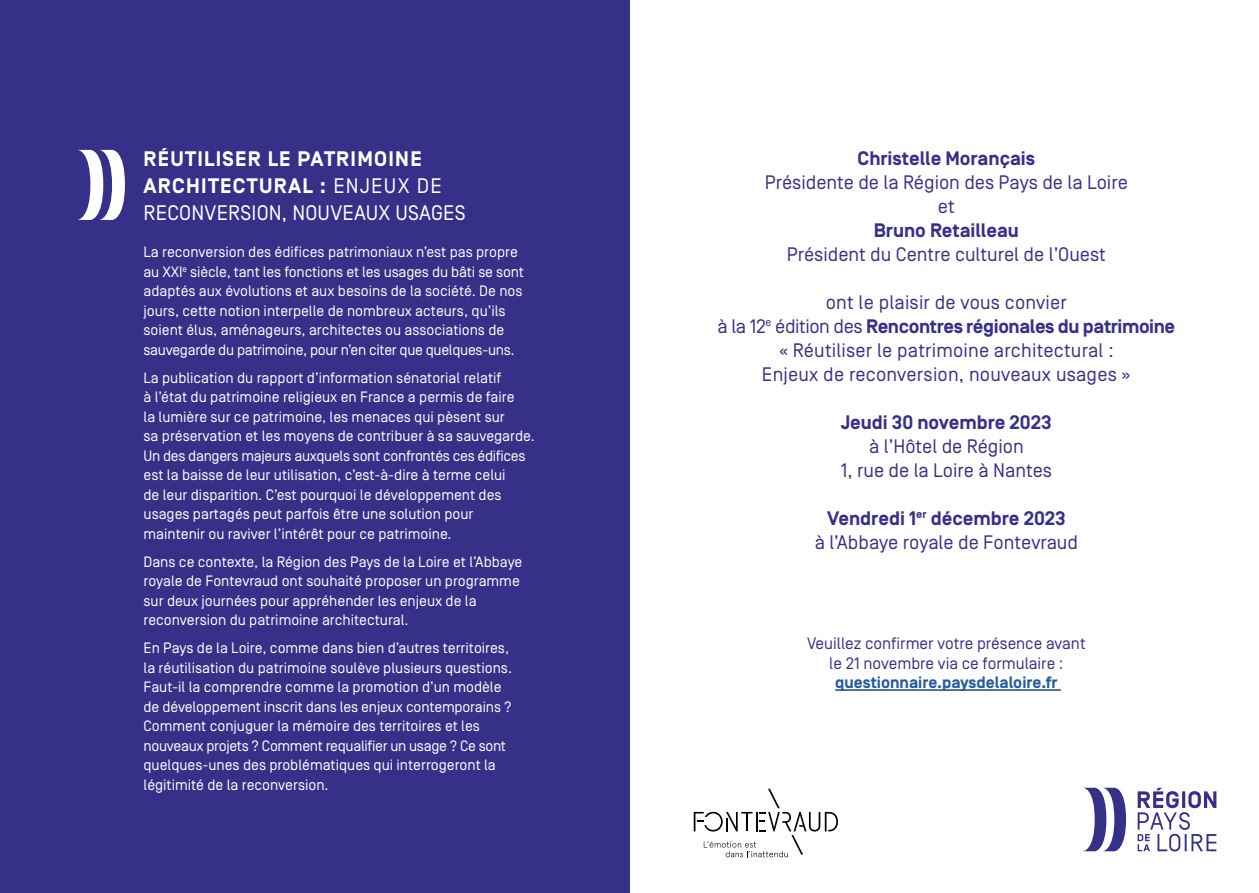
<style>
.page{position:relative;width:1259px;height:893px;background:#fff}
.page>*{position:absolute;margin:0;border:0;box-sizing:border-box;transform-origin:0 0}
.t1{font:700 21px/27px "Simplon Norm";letter-spacing:.06em;color:#fff}
.t2{font:19.5px/24px "Simplon Norm";color:#373089;text-align:center}
.t3{font:700 19.5px "Simplon Norm";color:#373089}
.t4{font:16.5px/19.5px "Simplon Norm";color:#373089;text-align:center}
.t5{font:700 16.5px "Simplon Norm";color:#275b9b}
.t6{font:15px/19.5px "Simplon Norm";color:#fff}
.s1{font-weight:400}
.s2{font-weight:700}
</style>
<div class="page">
<div style="left:0;top:0;width:629px;height:893px;background:#373089"></div>
<hr style="left:835px;top:689px;width:226px;height:2px;background:#275b9b">
<svg style="left:1084px;top:788px;width:42px;height:63px"></svg>
<svg style="left:1137px;top:788px;width:79px;height:63px"></svg>
<svg style="left:78px;top:150px;width:47px;height:70px"></svg>
<svg style="left:693px;top:789px;width:145px;height:68px"></svg>
<h1 class="t1" style="left:144px;top:146px;width:324px">RÉUTILISER LE PATRIMOINE<br>ARCHITECTURAL : <span class="s1">ENJEUX DE<br>RECONVERSION, NOUVEAUX USAGES</span></h1>
<p class="t6" style="left:144px;top:243px;width:382px">La reconversion des édifices patrimoniaux n’est pas propre au XXI<sup>e</sup> siècle, tant les fonctions et les usages du bâti se sont adaptés aux évolutions et aux besoins de la société. De nos jours, cette notion interpelle de nombreux acteurs, qu’ils soient élus, aménageurs, architectes ou associations de sauvegarde du patrimoine, pour n’en citer que quelques-uns.</p>
<p class="t6" style="left:144px;top:368px;width:393px">La publication du rapport d’information sénatorial relatif<br>à l’état du patrimoine religieux en France a permis de faire<br>la lumière sur ce patrimoine, les menaces qui pèsent sur<br>sa préservation et les moyens de contribuer à sa sauvegarde.<br>Un des dangers majeurs auxquels sont confrontés ces édifices est la baisse de leur utilisation, c’est-à-dire à terme celui<br>de leur disparition. C’est pourquoi le développement des usages partagés peut parfois être une solution pour maintenir ou raviver l’intérêt pour ce patrimoine.</p>
<p class="t6" style="left:144px;top:552px;width:380px">Dans ce contexte, la Région des Pays de la Loire et l’Abbaye royale de Fontevraud ont souhaité proposer un programme sur deux journées pour appréhender les enjeux de la reconversion du patrimoine architectural.</p>
<p class="t6" style="left:144px;top:639px;width:370px">En Pays de la Loire, comme dans bien d’autres territoires, la réutilisation du patrimoine soulève plusieurs questions.<br>Faut-il la comprendre comme la promotion d’un modèle de développement inscrit dans les enjeux contemporains ?<br>Comment conjuguer la mémoire des territoires et les nouveaux projets ? Comment requalifier un usage ? Ce sont quelques-unes des problématiques qui interrogeront la légitimité de la reconversion.</p>
<h2 class="t3" style="left:857px;top:147px;width:179px">Christelle Morançais</h2>
<h2 class="t2" style="left:765px;top:170px;width:364px">Présidente de la Région des Pays de la Loire et</h2>
<h2 class="t3" style="left:873px;top:219px;width:147px">Bruno Retailleau</h2>
<h2 class="t2" style="left:787px;top:242px;width:320px">Président du Centre culturel de l’Ouest</h2>
<h2 class="t2" style="left:717px;top:290px;width:459px">ont le plaisir de vous convier<br>à la 12<sup>e</sup> édition des <span class="s2">Rencontres régionales du patrimoine </span>« Réutiliser le patrimoine architectural :<br>Enjeux de reconversion, nouveaux usages »</h2>
<h2 class="t3" style="left:841px;top:411px;width:212px">Jeudi 30 novembre 2023</h2>
<h2 class="t2" style="left:840px;top:434px;width:213px">à l’Hôtel de Région<br>1, rue de la Loire à Nantes</h2>
<h2 class="t2" style="left:814px;top:506px;width:265px"><span class="s2">Vendredi 1</span><sup>er</sup> <span class="s2">décembre 2023<br></span>à l’Abbaye royale de Fontevraud</h2>
<p class="t4" style="left:807px;top:634px;width:280px">Veuillez confirmer votre présence avant le 21 novembre via ce formulaire :</p>
<p class="t5" style="left:835px;top:674px;width:224px">questionnaire.paysdelaloire.fr</p>
</div>
